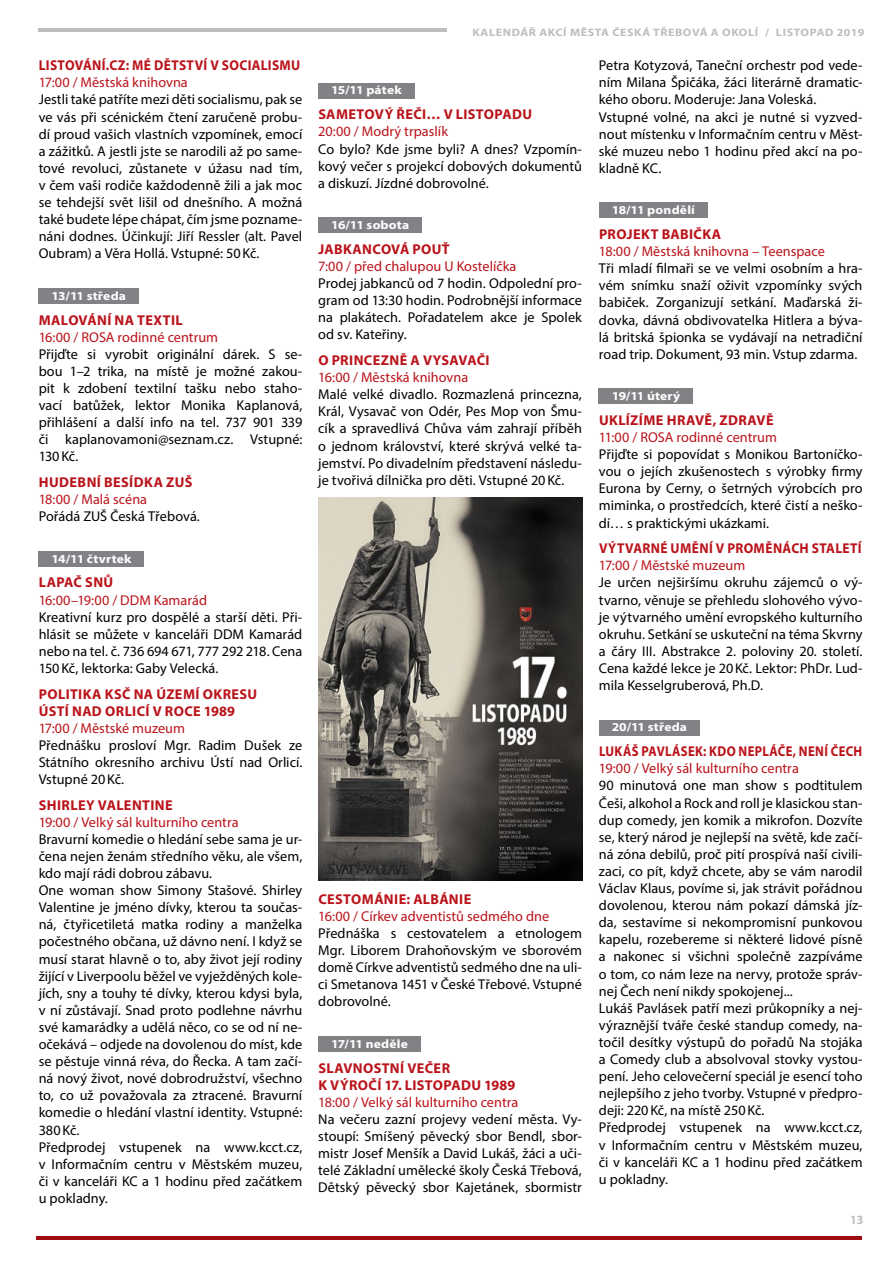
<style>
.page{position:relative;width:893px;height:1263px;background:#fff}
.page>*{position:absolute;margin:0;border:0;box-sizing:border-box;transform-origin:0 0}
.t1{font:14.25px/17.1px "Myriad Pro";color:#000;text-align:justify}
.t2{font:14.25px "Myriad Pro";color:#ba131a}
.t3{font:700 14.25px/17.1px "Myriad Pro";letter-spacing:.025em;color:#ba131a}
.t4{font:700 14.25px "Myriad Pro";letter-spacing:.025em;color:#ba131a;scale:.94 1}
.t5{font:700 14.25px "Myriad Pro";letter-spacing:.025em;color:#ba131a;scale:.89 1}
.t6{font:700 12.75px "Myriad Pro";color:#bcbec0;scale:.94 1}
.t7{font:700 12.15px "Myriad Pro";letter-spacing:.015em;color:#fff;scale:1.11 1}
.t8{font:700 10.8px "Myriad Pro";letter-spacing:.05em;color:#bcbec0;scale:1.11 1}
</style>
<div class="page">
<hr style="left:37px;top:1236px;width:825px;height:3px;background:#9e0b0f">
<hr style="left:38px;top:29px;width:408px;height:3px;background:#bcbec0">
<div style="left:39px;top:288px;width:100px;height:16px;background:#808285"></div>
<div style="left:39px;top:551px;width:105px;height:15px;background:#808285"></div>
<div style="left:318px;top:83px;width:96px;height:15px;background:#808285"></div>
<div style="left:318px;top:218px;width:104px;height:15px;background:#808285"></div>
<div style="left:318px;top:1036px;width:103px;height:16px;background:#808285"></div>
<div style="left:599px;top:203px;width:109px;height:15px;background:#808285"></div>
<div style="left:599px;top:389px;width:94px;height:15px;background:#808285"></div>
<div style="left:599px;top:720px;width:101px;height:15px;background:#808285"></div>
<img style="left:319px;top:497px;width:263px;height:383px">
<p class="t4" style="left:39px;top:56px;width:280px">LISTOVÁNÍ.CZ: MÉ DĚTSTVÍ V SOCIALISMU</p>
<p class="t2" style="left:39px;top:74px;width:151px">17:00 / Městská knihovna</p>
<p class="t1" style="left:39px;top:91px;width:265px">Jestli také patříte mezi děti socialismu, pak se ve vás při scénickém čtení zaručeně probu&shy;dí proud vašich vlastních vzpomínek, emocí a zážitků. A jestli jste se narodili až po same&shy;tové revoluci, zůstanete v úžasu nad tím, v čem vaši rodiče každodenně žili a jak moc se tehdejší svět lišil od dnešního. A možná také budete lépe chápat, čím jsme pozname&shy;náni dodnes. Účinkují: Jiří Ressler (alt. Pavel Oubram) a Věra Hollá. Vstupné: 50Kč.</p>
<p class="t7" style="left:51px;top:288px;width:69px">13/11 středa</p>
<p class="t3" style="left:39px;top:311px;width:145px">MALOVÁNÍ NA TEXTIL</p>
<p class="t2" style="left:39px;top:328px;width:181px">16:00 / ROSA rodinné centrum</p>
<p class="t1" style="left:39px;top:345px;width:265px">Přijďte si vyrobit originální dárek. S se&shy;bou 1–2 trika, na místě je možné zakou&shy;pit k zdobení textilní tašku nebo staho&shy;vací batůžek, lektor Monika Kaplanová, přihlášení a další info na tel. 737 901 339 či kaplanovamoni@seznam.cz. Vstupné:<br>130Kč.</p>
<p class="t3" style="left:39px;top:473px;width:155px">HUDEBNÍ BESÍDKA ZUŠ</p>
<p class="t2" style="left:39px;top:490px;width:110px">18:00 / Malá scéna</p>
<p class="t1" style="left:39px;top:508px;width:163px">Pořádá ZUŠ Česká Třebová.</p>
<p class="t7" style="left:51px;top:550px;width:74px">14/11 čtvrtek</p>
<p class="t3" style="left:39px;top:574px;width:76px">LAPAČ SNŮ</p>
<p class="t2" style="left:39px;top:591px;width:170px">16:00–19:00 / DDM Kamarád</p>
<p class="t1" style="left:39px;top:608px;width:265px">Kreativní kurz pro dospělé a starší děti. Při&shy;hlásit se můžete v kanceláři DDM Kamarád nebo na tel. č. 736 694 671, 777 292 218. Cena 150Kč, lektorka: Gaby Velecká.</p>
<p class="t3" style="left:39px;top:685px;width:220px">POLITIKA KSČ NA ÚZEMÍ OKRESU<br>ÚSTÍ NAD ORLICÍ V ROCE 1989</p>
<p class="t2" style="left:39px;top:719px;width:148px">17:00 / Městské muzeum</p>
<p class="t1" style="left:39px;top:736px;width:265px">Přednášku prosloví Mgr. Radim Dušek ze Státního okresního archivu Ústí nad Orlicí.<br>Vstupné 20Kč.</p>
<p class="t3" style="left:39px;top:796px;width:135px">SHIRLEY VALENTINE</p>
<p class="t2" style="left:39px;top:813px;width:201px">19:00 / Velký sál kulturního centra</p>
<p class="t1" style="left:39px;top:830px;width:265px;text-align:left">Bravurní komedie o hledání sebe sama je ur&shy;čena nejen ženám středního věku, ale všem, kdo mají rádi dobrou zábavu.<br>One woman show Simony Stašové. Shirley Valentine je jméno dívky, kterou ta součas&shy;ná, čtyřicetiletá matka rodiny a manželka počestného občana, už dávno není. I když se musí starat hlavně o to, aby život její rodiny žijící v Liverpoolu běžel ve vyježděných kole&shy;jích, sny a touhy té dívky, kterou kdysi byla, v ní zůstávají. Snad proto podlehne návrhu své kamarádky a udělá něco, co se od ní ne&shy;očekává – odjede na dovolenou do míst, kde se pěstuje vinná réva, do Řecka. A tam začí&shy;ná nový život, nové dobrodružství, všechno to, co už považovala za ztracené. Bravurní komedie o hledání vlastní identity. Vstupné:<br>380Kč.<br>Předprodej vstupenek na www.kcct.cz, v Informačním centru v Městském muzeu, či v kanceláři KC a 1 hodinu před začátkem u pokladny.</p>
<p class="t8" style="left:472px;top:25px;width:355px">KALENDÁŘ AKCÍ MĚSTA ČESKÁ TŘEBOVÁ A OKOLÍ / LISTOPAD 2019</p>
<p class="t7" style="left:331px;top:82px;width:65px">15/11 pátek</p>
<p class="t3" style="left:318px;top:106px;width:215px">SAMETOVÝ ŘEČI… V LISTOPADU</p>
<p class="t2" style="left:318px;top:123px;width:131px">20:00 / Modrý trpaslík</p>
<p class="t1" style="left:318px;top:140px;width:265px">Co bylo? Kde jsme byli? A dnes? Vzpomín&shy;kový večer s projekcí dobových dokumentů a diskuzí. Jízdné dobrovolné.</p>
<p class="t7" style="left:331px;top:217px;width:72px">16/11 sobota</p>
<p class="t3" style="left:318px;top:240px;width:133px">JABKANCOVÁ POUŤ</p>
<p class="t2" style="left:318px;top:257px;width:200px">7:00 / před chalupou U Kostelíčka</p>
<p class="t1" style="left:318px;top:275px;width:265px">Prodej jabkanců od 7 hodin. Odpolední pro&shy;gram od 13:30 hodin. Podrobnější informace na plakátech. Pořadatelem akce je Spolek od sv. Kateřiny.</p>
<p class="t3" style="left:318px;top:351px;width:173px">O PRINCEZNĚ A VYSAVAČI</p>
<p class="t2" style="left:318px;top:369px;width:152px">16:00 / Městská knihovna</p>
<p class="t1" style="left:318px;top:386px;width:265px">Malé velké divadlo. Rozmazlená princezna, Král, Vysavač von Odér, Pes Mop von Šmu&shy;cík a spravedlivá Chůva vám zahrají příběh o jednom království, které skrývá velké ta&shy;jemství. Po divadelním představení následu&shy;je tvořivá dílnička pro děti. Vstupné 20Kč.</p>
<p class="t3" style="left:318px;top:890px;width:154px">CESTOMÁNIE: ALBÁNIE</p>
<p class="t2" style="left:318px;top:907px;width:232px">16:00 / Církev adventistů sedmého dne</p>
<p class="t1" style="left:318px;top:924px;width:265px">Přednáška s cestovatelem a etnologem Mgr. Liborem Drahoňovským ve sborovém domě Církve adventistů sedmého dne na uli&shy;ci Smetanova 1451 v České Třebové. Vstupné dobrovolné.</p>
<p class="t7" style="left:331px;top:1036px;width:71px">17/11 neděle</p>
<p class="t3" style="left:318px;top:1059px;width:199px">SLAVNOSTNÍ VEČER<br>K VÝROČÍ 17. LISTOPADU 1989</p>
<p class="t2" style="left:318px;top:1093px;width:202px">18:00 / Velký sál kulturního centra</p>
<p class="t1" style="left:318px;top:1110px;width:265px">Na večeru zazní projevy vedení města. Vy&shy;stoupí: Smíšený pěvecký sbor Bendl, sbor&shy;mistr Josef Menšík a David Lukáš, žáci a uči&shy;telé Základní umělecké školy Česká Třebová, Dětský pěvecký sbor Kajetánek, sbormistr</p>
<p class="t1" style="left:599px;top:57px;width:265px;text-align:left">Petra Kotyzová, Taneční orchestr pod vede&shy;ním Milana Špičáka, žáci literárně dramatic&shy;kého oboru. Moderuje: Jana Voleská.<br>Vstupné volné, na akci je nutné si vyzved&shy;nout místenku v Informačním centru v Měst&shy;ské muzeu nebo 1 hodinu před akcí na po&shy;kladně KC.</p>
<p class="t7" style="left:612px;top:202px;width:76px">18/11 pondělí</p>
<p class="t3" style="left:599px;top:225px;width:124px">PROJEKT BABIČKA</p>
<p class="t2" style="left:599px;top:243px;width:227px">18:00 / Městská knihovna – Teenspace</p>
<p class="t1" style="left:599px;top:260px;width:265px">Tři mladí filmaři se ve velmi osobním a hra&shy;vém snímku snaží oživit vzpomínky svých babiček. Zorganizují setkání. Maďarská ži&shy;dovka, dávná obdivovatelka Hitlera a býva&shy;lá britská špionka se vydávají na netradiční road trip. Dokument, 93 min. Vstup zdarma.</p>
<p class="t7" style="left:612px;top:388px;width:63px">19/11 úterý</p>
<p class="t3" style="left:599px;top:411px;width:176px">UKLÍZÍME HRAVĚ, ZDRAVĚ</p>
<p class="t2" style="left:599px;top:428px;width:179px">11:00 / ROSA rodinné centrum</p>
<p class="t1" style="left:599px;top:446px;width:265px">Přijďte si popovídat s Monikou Bartoníčko&shy;vou o jejích zkušenostech s výrobky firmy Eurona by Cerny, o šetrných výrobcích pro miminka, o prostředcích, které čistí a neško&shy;dí… s praktickými ukázkami.</p>
<p class="t4" style="left:599px;top:539px;width:281px">VÝTVARNÉ UMĚNÍ V PROMĚNÁCH STALETÍ</p>
<p class="t2" style="left:599px;top:557px;width:148px">17:00 / Městské muzeum</p>
<p class="t1" style="left:599px;top:574px;width:265px">Je určen nejširšímu okruhu zájemců o vý&shy;tvarno, věnuje se přehledu slohového vývo&shy;je výtvarného umění evropského kulturního okruhu. Setkání se uskuteční na téma Skvrny a čáry III. Abstrakce 2. poloviny 20. století.<br>Cena každé lekce je 20Kč. Lektor: PhDr. Lud&shy;mila Kesselgruberová, Ph.D.</p>
<p class="t7" style="left:612px;top:719px;width:69px">20/11 středa</p>
<p class="t5" style="left:599px;top:742px;width:297px">LUKÁŠ PAVLÁSEK: KDO NEPLÁČE, NENÍ ČECH</p>
<p class="t2" style="left:599px;top:760px;width:201px">19:00 / Velký sál kulturního centra</p>
<p class="t1" style="left:599px;top:777px;width:265px;text-align:left">90 minutová one man show s podtitulem Češi, alkohol a Rock and roll je klasickou stan&shy;dup comedy, jen komik a mikrofon. Dozvíte se, který národ je nejlepší na světě, kde začí&shy;ná zóna debilů, proč pití prospívá naší civili&shy;zaci, co pít, když chcete, aby se vám narodil Václav Klaus, povíme si, jak strávit pořádnou dovolenou, kterou nám pokazí dámská jíz&shy;da, sestavíme si nekompromisní punkovou kapelu, rozebereme si některé lidové písně a nakonec si všichni společně zazpíváme o tom, co nám leze na nervy, protože správ&shy;nej Čech není nikdy spokojenej...<br>Lukáš Pavlásek patří mezi průkopníky a nej&shy;výraznější tváře české standup comedy, na&shy;točil desítky výstupů do pořadů Na stojáka a Comedy club a absolvoval stovky vystou&shy;pení. Jeho celovečerní speciál je esencí toho nejlepšího z jeho tvorby. Vstupné v předpro&shy;deji: 220Kč, na místě 250Kč.<br>Předprodej vstupenek na www.kcct.cz, v Informačním centru v Městském muzeu, či v kanceláři KC a 1 hodinu před začátkem u pokladny.</p>
<p class="t6" style="left:850px;top:1212px;width:16px">13</p>
</div>
